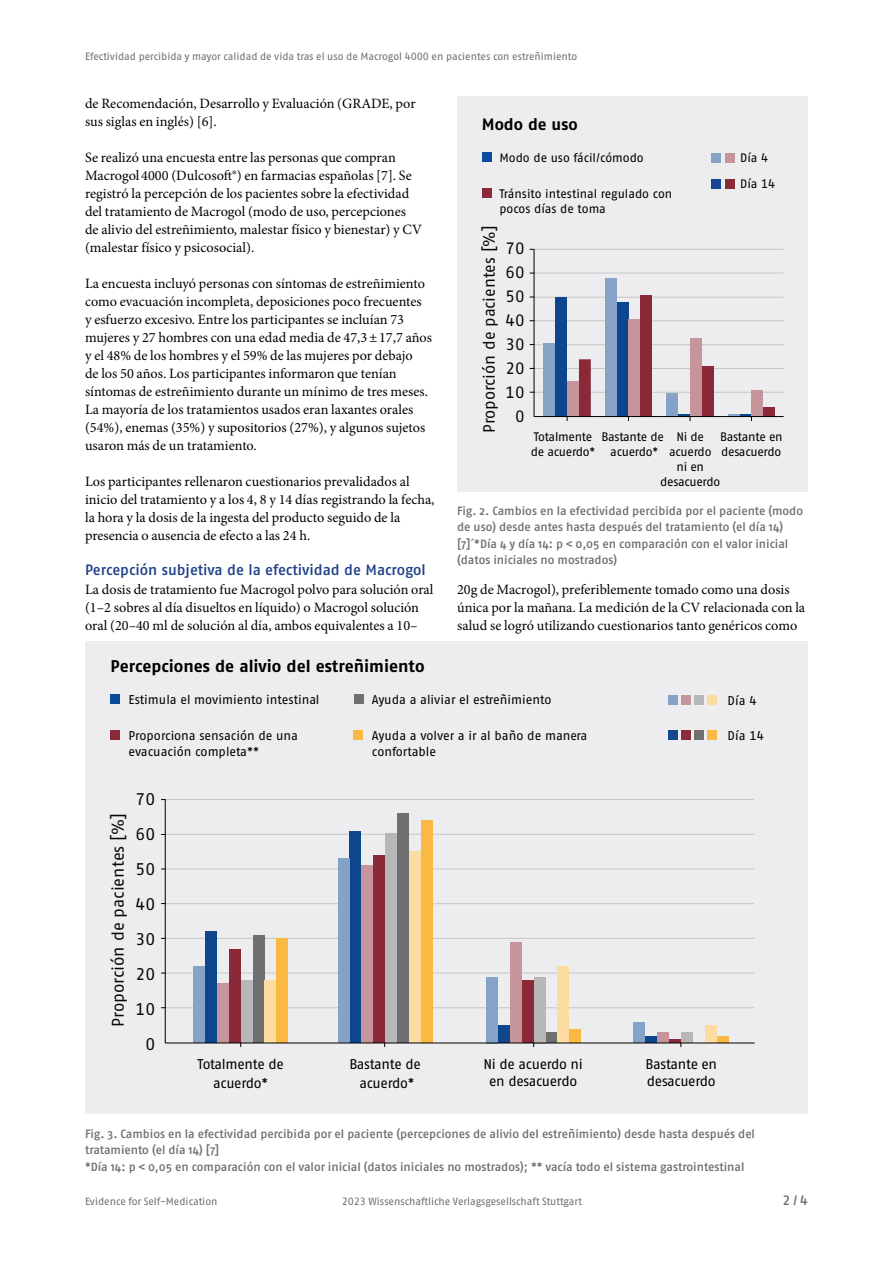
<style>
.page{position:relative;width:893px;height:1263px;background:#fff}
.page>*{position:absolute;margin:0;border:0;box-sizing:border-box;transform-origin:0 0}
.t1{font:16.95px/35px "Fago Pro";color:#090909;text-align:center}
.t2{font:700 16.95px "Fago Pro";color:#000}
.t3{font:16.5px/24px "Fago Pro";color:#090909;text-align:center}
.t4{font:700 16.5px "Fago Pro";color:#000}
.t5{font:500 15px "Fago Pro";letter-spacing:-.005em;color:#1d3f87}
.t6{font:14.25px/18px "Minion Pro";color:#000}
.t7{font:14.1px/18.3px "Fago Pro";letter-spacing:-.02em;color:#000;text-align:center}
.t8{font:500 13.5px "Fago Pro";color:#706f6f}
.t9{font:12.75px/15.3px "Fago Pro";color:#000}
.t10{font:12.3px/14.9px "Fago Pro";letter-spacing:-.02em;color:#000}
.t11{font:12.3px/14.9px "Fago Pro";color:#000}
.t12{font:500 12px/16.5px "Fago Pro";color:#706f6f}
.t13{font:10.5px "Fago Pro";letter-spacing:-.005em;color:#706f6f}
</style>
<div class="page">
<div style="left:457px;top:97px;width:351px;height:395px;background:#ededef"></div>
<div style="left:711px;top:153px;width:10px;height:10px;background:#87a2c7"></div>
<div style="left:711px;top:179px;width:10px;height:9px;background:#14478f"></div>
<div style="left:482px;top:152px;width:9px;height:9px;background:#0a4b9b"></div>
<div style="left:725px;top:153px;width:9px;height:10px;background:#c5959c"></div>
<div style="left:725px;top:179px;width:9px;height:9px;background:#8b2b3a"></div>
<div style="left:482px;top:188px;width:9px;height:10px;background:#8b2b3a"></div>
<svg style="left:530px;top:249px;width:253px;height:172px"></svg>
<div style="left:85px;top:641px;width:723px;height:472px;background:#ededef"></div>
<div style="left:668px;top:695px;width:10px;height:10px;background:#87a2c7"></div>
<div style="left:668px;top:730px;width:10px;height:10px;background:#14478f"></div>
<div style="left:111px;top:694px;width:9px;height:10px;background:#0a4b9b"></div>
<div style="left:694px;top:695px;width:10px;height:10px;background:#b8b7b8"></div>
<div style="left:694px;top:730px;width:10px;height:10px;background:#717070"></div>
<div style="left:354px;top:694px;width:9px;height:10px;background:#717070"></div>
<div style="left:681px;top:695px;width:10px;height:10px;background:#c5959c"></div>
<div style="left:681px;top:730px;width:10px;height:10px;background:#8b2b3a"></div>
<div style="left:111px;top:730px;width:9px;height:10px;background:#8b2b3a"></div>
<div style="left:707px;top:695px;width:10px;height:10px;background:#fddca1"></div>
<div style="left:707px;top:730px;width:10px;height:10px;background:#fab944"></div>
<div style="left:353px;top:730px;width:10px;height:10px;background:#fab944"></div>
<hr style="left:166px;top:973px;width:587px;height:1px;background:#c6c6c6">
<hr style="left:166px;top:938px;width:587px;height:1px;background:#c6c6c6">
<hr style="left:166px;top:903px;width:587px;height:1px;background:#c6c6c6">
<hr style="left:166px;top:869px;width:587px;height:1px;background:#c6c6c6">
<hr style="left:166px;top:834px;width:587px;height:1px;background:#c6c6c6">
<hr style="left:166px;top:799px;width:587px;height:1px;background:#c6c6c6">
<hr style="left:165px;top:1007px;width:588px;height:1px;background:#c6c6c6">
<div style="left:645px;top:1036px;width:12px;height:7px;background:#0d468d"></div>
<div style="left:633px;top:1022px;width:12px;height:21px;background:#86a2c6"></div>
<div style="left:498px;top:1026px;width:12px;height:17px;background:#0d468d"></div>
<div style="left:486px;top:977px;width:12px;height:66px;background:#86a2c6"></div>
<div style="left:349px;top:831px;width:12px;height:212px;background:#0d468d"></div>
<div style="left:338px;top:859px;width:11px;height:184px;background:#86a2c6"></div>
<div style="left:205px;top:932px;width:12px;height:111px;background:#0d468d"></div>
<div style="left:193px;top:966px;width:12px;height:77px;background:#86a2c6"></div>
<svg style="left:669px;top:1039px;width:12px;height:4px"></svg>
<div style="left:657px;top:1033px;width:12px;height:10px;background:#c6959c"></div>
<div style="left:522px;top:980px;width:12px;height:63px;background:#8b2939"></div>
<div style="left:510px;top:942px;width:12px;height:101px;background:#c6959c"></div>
<div style="left:373px;top:855px;width:12px;height:188px;background:#8b2939"></div>
<div style="left:361px;top:866px;width:12px;height:177px;background:#c6959c"></div>
<div style="left:229px;top:949px;width:12px;height:94px;background:#8b2939"></div>
<div style="left:217px;top:984px;width:12px;height:59px;background:#c6959c"></div>
<div style="left:681px;top:1033px;width:12px;height:10px;background:#b7b7b7"></div>
<div style="left:545px;top:1033px;width:12px;height:10px;background:#6f6f6f"></div>
<div style="left:534px;top:977px;width:11px;height:66px;background:#b7b7b7"></div>
<div style="left:397px;top:814px;width:12px;height:229px;background:#6f6f6f"></div>
<div style="left:385px;top:834px;width:12px;height:209px;background:#b7b7b7"></div>
<div style="left:253px;top:935px;width:12px;height:108px;background:#6f6f6f"></div>
<div style="left:241px;top:980px;width:12px;height:63px;background:#b7b7b7"></div>
<div style="left:717px;top:1036px;width:11px;height:7px;background:#fab943"></div>
<div style="left:705px;top:1026px;width:12px;height:17px;background:#fcdca1"></div>
<div style="left:569px;top:1029px;width:12px;height:14px;background:#fab943"></div>
<div style="left:557px;top:967px;width:12px;height:76px;background:#fcdca1"></div>
<div style="left:421px;top:821px;width:12px;height:222px;background:#fab943"></div>
<div style="left:409px;top:852px;width:12px;height:191px;background:#fcdca1"></div>
<div style="left:276px;top:939px;width:12px;height:104px;background:#fab943"></div>
<div style="left:265px;top:980px;width:11px;height:63px;background:#fcdca1"></div>
<hr style="left:165px;top:800px;width:1px;height:243px;background:#000">
<hr style="left:165px;top:1043px;width:590px;height:1px;background:#000">
<p class="t13" style="left:85px;top:50px;width:494px">Efectividad percibida y mayor calidad de vida tras el uso de Macrogol 4000 en pacientes con estreñimiento</p>
<p class="t6" style="left:85px;top:95px;width:332px">de Recomendación, Desarrollo y Evaluación (GRADE, por sus siglas en inglés) [6].</p>
<p class="t6" style="left:85px;top:149px;width:339px">Se realizó una encuesta entre las personas que compran Macrogol 4000 (Dulcosoft®) en farmacias españolas [7]. Se registró la percepción de los pacientes sobre la efectividad del tratamiento de Macrogol (modo de uso, percepciones de alivio del estreñimiento, malestar físico y bienestar) y CV (malestar físico y psicosocial).</p>
<p class="t6" style="left:85px;top:274px;width:348px">La encuesta incluyó personas con síntomas de estreñimiento como evacuación incompleta, deposiciones poco frecuentes<br>y esfuerzo excesivo. Entre los participantes se incluían 73 mujeres y 27 hombres con una edad media de 47,3±17,7 años y el 48% de los hombres y el 59% de las mujeres por debajo<br>de los 50 años. Los participantes informaron que tenían síntomas de estreñimiento durante un mínimo de tres meses.<br>La mayoría de los tratamientos usados eran laxantes orales (54%), enemas (35%) y supositorios (27%), y algunos sujetos usaron más de un tratamiento.</p>
<p class="t6" style="left:85px;top:472px;width:351px">Los participantes rellenaron cuestionarios prevalidados al inicio del tratamiento y a los 4, 8 y 14 días registrando la fecha, la hora y la dosis de la ingesta del producto seguido de la presencia o ausencia de efecto a las 24 h.</p>
<p class="t5" style="left:85px;top:561px;width:342px">Percepción subjetiva de la efectividad de Macrogol</p>
<p class="t6" style="left:85px;top:581px;width:350px">La dosis de tratamiento fue Macrogol polvo para solución oral (1–2 sobres al día disueltos en líquido) o Macrogol solución oral (20–40 ml de solución al día, ambos equivalentes a 10–</p>
<p class="t6" style="left:457px;top:581px;width:350px">20g de Macrogol), preferiblemente tomado como una dosis única por la mañana. La medición de la CV relacionada con la salud se logró utilizando cuestionarios tanto genéricos como</p>
<p class="t4" style="left:482px;top:115px;width:97px">Modo de uso</p>
<p class="t11" style="left:499px;top:150px;width:146px">Modo de uso fácil/cómodo</p>
<p class="t11" style="left:499px;top:186px;width:174px">Tránsito intestinal regulado con pocos días de toma</p>
<p class="t10" style="left:740px;top:150px;width:30px">Día 4</p>
<p class="t10" style="left:740px;top:176px;width:37px">Día 14</p>
<p class="t3" style="left:477px;top:433px;width:209px;rotate:-90deg">Proporción de pacientes [%]</p>
<p class="t3" style="left:506px;top:236px;width:21px">70<br>60<br>50<br>40<br>30<br>20<br>10<br>0</p>
<p class="t10" style="left:660px;top:429px;width:62px;text-align:center">Ni de acuerdo<br>ni en desacuerdo</p>
<p class="t10" style="left:720px;top:429px;width:64px">Bastante en desacuerdo</p>
<p class="t10" style="left:531px;top:429px;width:66px">Totalmente de acuerdo*</p>
<p class="t10" style="left:601px;top:429px;width:64px;text-align:center">Bastante de acuerdo*</p>
<p class="t12" style="left:457px;top:502px;width:347px">Fig. 2. Cambios en la efectividad percibida por el paciente (modo de uso) desde antes hasta después del tratamiento (el día 14) [7]´*Día 4 y día 14: p &lt; 0,05 en comparación con el valor inicial (datos iniciales no mostrados)</p>
<p class="t2" style="left:111px;top:656px;width:316px">Percepciones de alivio del estreñimiento</p>
<p class="t9" style="left:129px;top:692px;width:192px">Estimula el movimiento intestinal</p>
<p class="t9" style="left:129px;top:728px;width:171px">Proporciona sensación de una evacuación completa**</p>
<p class="t1" style="left:101px;top:1027px;width:215px;rotate:-90deg">Proporción de pacientes [%]</p>
<p class="t1" style="left:136px;top:782px;width:21px">70<br>60<br>50<br>40<br>30<br>20<br>10<br>0</p>
<p class="t9" style="left:372px;top:692px;width:181px">Ayuda a aliviar el estreñimiento</p>
<p class="t9" style="left:728px;top:693px;width:31px">Día 4</p>
<p class="t9" style="left:372px;top:728px;width:217px">Ayuda a volver a ir al baño de manera confortable</p>
<p class="t9" style="left:728px;top:728px;width:38px">Día 14</p>
<p class="t7" style="left:198px;top:1055px;width:88px">Totalmente de acuerdo*</p>
<p class="t7" style="left:349px;top:1055px;width:73px">Bastante de acuerdo*</p>
<p class="t7" style="left:483px;top:1056px;width:101px;line-height:17px">Ni de acuerdo ni en desacuerdo</p>
<p class="t7" style="left:646px;top:1056px;width:73px;line-height:17px;text-align:left">Bastante en desacuerdo</p>
<p class="t12" style="left:85px;top:1125px;width:671px">Fig. 3. Cambios en la efectividad percibida por el paciente (percepciones de alivio del estreñimiento) desde hasta después del tratamiento (el día 14) [7]<br>*Día 14: p &lt; 0,05 en comparación con el valor inicial (datos iniciales no mostrados); ** vacía todo el sistema gastrointestinal</p>
<p class="t13" style="left:85px;top:1195px;width:134px">Evidence for Self-Medication</p>
<p class="t13" style="left:342px;top:1195px;width:242px">2023 Wissenschaftliche Verlagsgesellschaft Stuttgart</p>
<p class="t8" style="left:782px;top:1192px;width:27px">2 / 4</p>
</div>
